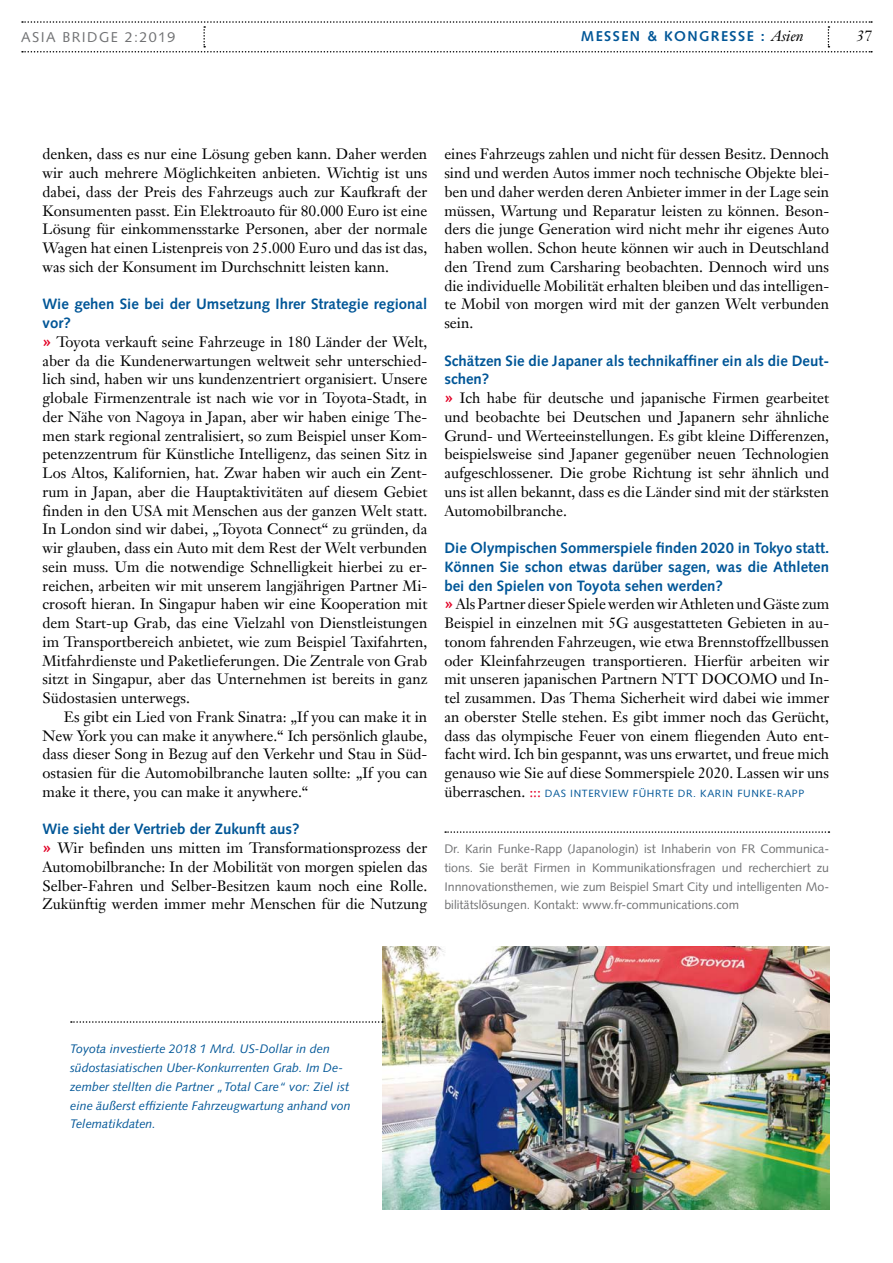
<style>
.page{position:relative;width:893px;height:1263px;background:#fff}
.page>*{position:absolute;margin:0;border:0;box-sizing:border-box;transform-origin:0 0}
.t1{font:15px/18.8px "Janson Text";color:#000;text-align:justify}
.t2{font:700 15px/18.8px "Syntax";color:#005697}
.t3{font:italic 15px "Janson Text";color:#000}
.t4{font:700 14.25px "Syntax";letter-spacing:.1em;color:#005697}
.t5{font:14.25px "Syntax";letter-spacing:.1em;color:#707173}
.t6{font:12.3px/18.8px "Syntax";color:#707173;text-align:justify}
.t7{font:italic 12.3px/18.8px "Syntax";color:#005697}
.t8{font:10.5px "Syntax";letter-spacing:.06em;color:#005697}
.s1{font-family:"Janson Text";font-weight:400;font-style:italic;font-size:15px;color:#000}
.s2{font-family:"Syntax";font-weight:700;font-size:16.5px;color:#e20026}
.s3{color:#e20026}
.s4{font-family:"Syntax";font-size:10.5px;color:#005697}
</style>
<div class="page">
<svg style="left:445px;top:831px;width:384px;height:2px"></svg>
<img style="left:383px;top:947px;width:446px;height:262px">
<svg style="left:22px;top:21px;width:850px;height:32px"></svg>
<svg style="left:71px;top:1021px;width:312px;height:2px"></svg>
<p class="t5" style="left:21px;top:29px;width:156px">ASIA BRIDGE 2:2019</p>
<p class="t4" style="left:581px;top:28px;width:224px">Messen &amp; Kongresse : <span class="s1">Asien</span></p>
<p class="t3" style="left:856px;top:27px;width:17px">37</p>
<p class="t1" style="left:43px;top:145px;width:386px">denken, dass es nur eine Lösung geben kann. Daher werden wir auch mehrere Möglichkeiten anbieten. Wichtig ist uns dabei, dass der Preis des Fahrzeugs auch zur Kaufkraft der Konsumenten passt. Ein Elektroauto für 80.000 Euro ist eine Lösung für einkommensstarke Personen, aber der normale Wagen hat einen Listenpreis von 25.000 Euro und das ist das, was sich der Konsument im Durchschnitt leisten kann.</p>
<p class="t2" style="left:43px;top:295px;width:386px">Wie gehen Sie bei der Umsetzung Ihrer Strategie regional vor?</p>
<p class="t1" style="left:43px;top:332px;width:386px"><span class="s2">»</span> Toyota verkauft seine Fahrzeuge in 180 Länder der Welt, aber da die Kundenerwartungen weltweit sehr unterschied&shy;lich sind, haben wir uns kundenzentriert organisiert. Unsere globale Firmenzentrale ist nach wie vor in Toyota-Stadt, in der Nähe von Nagoya in Japan, aber wir haben einige The&shy;men stark regional zentralisiert, so zum Beispiel unser Kom&shy;petenzzentrum für Künstliche Intelligenz, das seinen Sitz in Los Altos, Kalifornien, hat. Zwar haben wir auch ein Zent&shy;rum in Japan, aber die Hauptaktivitäten auf diesem Gebiet finden in den USA mit Menschen aus der ganzen Welt statt.<br>In London sind wir dabei, „Toyota Connect“ zu gründen, da wir glauben, dass ein Auto mit dem Rest der Welt verbunden sein muss. Um die notwendige Schnelligkeit hierbei zu er&shy;reichen, arbeiten wir mit unserem langjährigen Partner Mi&shy;crosoft hieran. In Singapur haben wir eine Kooperation mit dem Start-up Grab, das eine Vielzahl von Dienstleistungen im Transportbereich anbietet, wie zum Beispiel Taxifahrten, Mitfahrdienste und Paketlieferungen. Die Zentrale von Grab sitzt in Singapur, aber das Unternehmen ist bereits in ganz Südostasien unterwegs.</p>
<p class="t1" style="left:43px;top:707px;width:386px;text-indent:21px">Es gibt ein Lied von Frank Sinatra: „If you can make it in New York you can make it anywhere.“ Ich persönlich glaube, dass dieser Song in Bezug auf den Verkehr und Stau in Süd&shy;ostasien für die Automobilbranche lauten sollte: „If you can make it there, you can make it anywhere.“</p>
<p class="t2" style="left:43px;top:820px;width:259px">Wie sieht der Vertrieb der Zukunft aus?</p>
<p class="t1" style="left:43px;top:838px;width:386px"><span class="s2">»</span> Wir befinden uns mitten im Transformationsprozess der Automobilbranche: In der Mobilität von morgen spielen das Selber-Fahren und Selber-Besitzen kaum noch eine Rolle.<br>Zukünftig werden immer mehr Menschen für die Nutzung</p>
<p class="t1" style="left:444px;top:145px;width:386px">eines Fahrzeugs zahlen und nicht für dessen Besitz. Dennoch sind und werden Autos immer noch technische Objekte blei&shy;ben und daher werden deren Anbieter immer in der Lage sein müssen, Wartung und Reparatur leisten zu können. Beson&shy;ders die junge Generation wird nicht mehr ihr eigenes Auto haben wollen. Schon heute können wir auch in Deutschland den Trend zum Carsharing beobachten. Dennoch wird uns die individuelle Mobilität erhalten bleiben und das intelligen&shy;te Mobil von morgen wird mit der ganzen Welt verbunden sein.</p>
<p class="t2" style="left:444px;top:351px;width:386px">Schätzen Sie die Japaner als technikaffiner ein als die Deut&shy;schen?</p>
<p class="t1" style="left:444px;top:388px;width:386px"><span class="s2">»</span> Ich habe für deutsche und japanische Firmen gearbeitet und beobachte bei Deutschen und Japanern sehr ähnliche Grund- und Werteeinstellungen. Es gibt kleine Differenzen, beispielsweise sind Japaner gegenüber neuen Technologien aufgeschlossener. Die grobe Richtung ist sehr ähnlich und uns ist allen bekannt, dass es die Länder sind mit der stärksten Automobilbranche.</p>
<p class="t2" style="left:444px;top:539px;width:386px;text-align:justify">Die Olympischen Sommerspiele finden 2020 in Tokyo statt.<br>Können Sie schon etwas darüber sagen, was die Athleten bei den Spielen von Toyota sehen werden?</p>
<p class="t1" style="left:444px;top:595px;width:386px"><span class="s2">»</span> Als Partner dieser Spiele werden wir Athleten und Gäste zum Beispiel in einzelnen mit 5G ausgestatteten Gebieten in au&shy;tonom fahrenden Fahrzeugen, wie etwa Brennstoffzellbussen oder Kleinfahrzeugen transportieren. Hierfür arbeiten wir mit unseren japanischen Partnern NTT DOCOMO und In&shy;tel zusammen. Das Thema Sicherheit wird dabei wie immer an oberster Stelle stehen. Es gibt immer noch das Gerücht, dass das olympische Feuer von einem fliegenden Auto ent&shy;facht wird. Ich bin gespannt, was uns erwartet, und freue mich genauso wie Sie auf diese Sommerspiele 2020. Lassen wir uns überraschen. <span class="s3">:::</span> <span class="s4">das</span></p>
<p class="t8" style="left:570px;top:787px;width:46px">interview</p>
<p class="t8" style="left:633px;top:787px;width:30px">führte</p>
<p class="t8" style="left:678px;top:787px;width:128px">dr. kari n fu nke-rapp</p>
<p class="t6" style="left:444px;top:840px;width:386px">Dr. Karin Funke-Rapp (Japanologin) ist Inhaberin von FR Communica&shy;tions. Sie berät Firmen in Kommunikationsfragen und recherchiert zu Innnovationsthemen, wie zum Beispiel Smart City und intelligenten Mo&shy;bilitätslösungen. Kontakt: www.fr-communications.com</p>
<p class="t7" style="left:70px;top:1040px;width:282px">Toyota investierte 2018 1 Mrd. US-Dollar in den südostasiatischen Uber-Konkurrenten Grab. Im De&shy;zember stellten die Partner „Total Care“ vor: Ziel ist eine äußerst effiziente Fahrzeugwartung anhand von Telematikdaten.</p>
</div>
